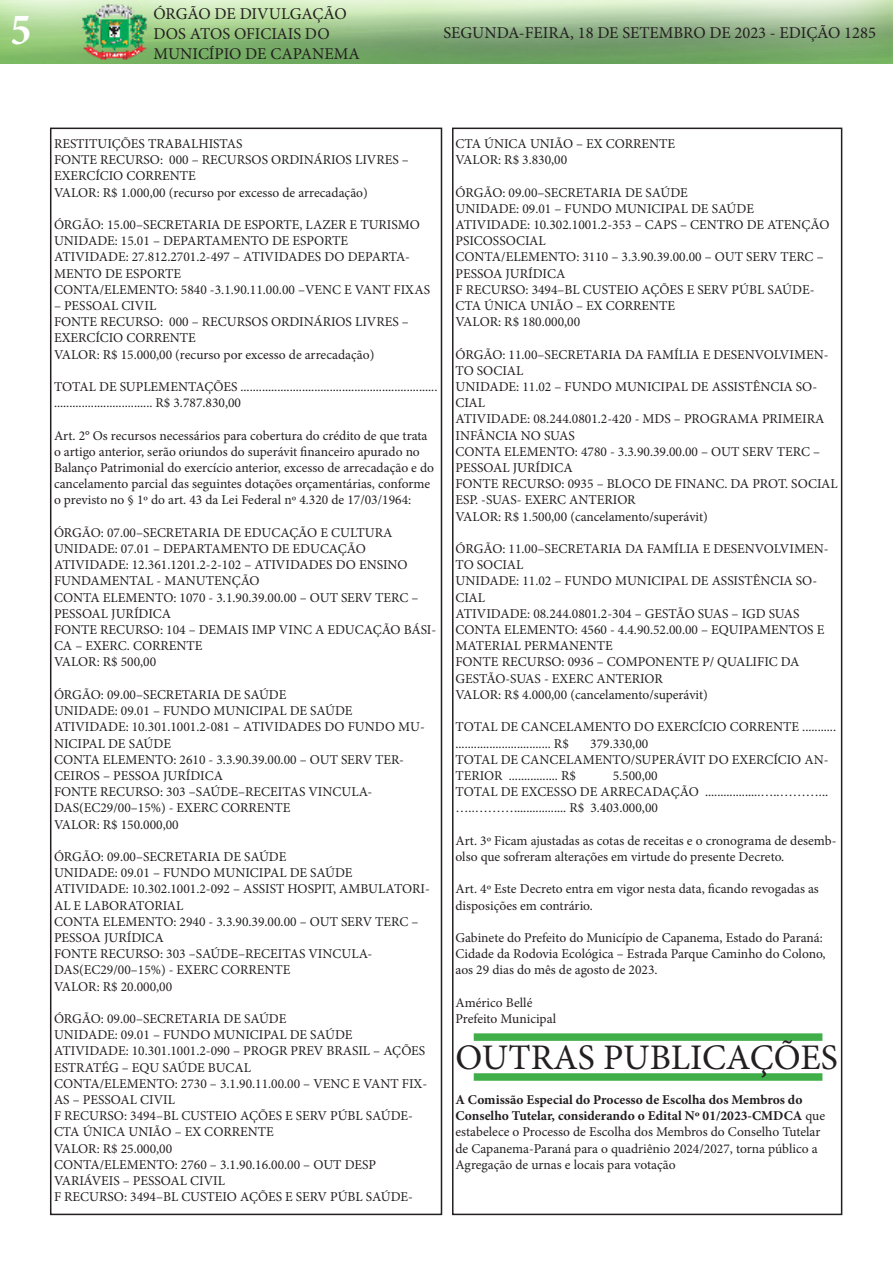
<style>
.page{position:relative;width:893px;height:1263px;background:#fff}
.page>*{position:absolute;margin:0;border:0;box-sizing:border-box;transform-origin:0 0}
.t1{font:700 condensed 45px "Minion Pro";color:#fff}
.t2{font:36px "Minion Pro";color:#231f20}
.t3{font:16.5px/19.8px "Minion Pro";color:#231f20}
.t4{font:13.5px/16.2px "Minion Pro";color:#231f20}
.s1{font-weight:700}
</style>
<div class="page">
<div style="left:50px;top:128px;width:392px;height:1087px;border:2px solid #231f20"></div>
<img style="left:0;top:0;width:893px;height:64px">
<div style="left:452px;top:128px;width:390px;height:1087px;border:2px solid #231f20"></div>
<div style="left:474px;top:1033px;width:348px;height:8px;background:#40ae49"></div>
<div style="left:474px;top:1073px;width:348px;height:8px;background:#40ae49"></div>
<h1 class="t1" style="left:11px;top:-1px;width:22px">5</h1>
<p class="t3" style="left:153px;top:4px;width:208px">ÓRGÃO DE DIVULGAÇÃO<br>DOS ATOS OFICIAIS DO<br>MUNICÍPIO DE CAPANEMA</p>
<p class="t3" style="left:443px;top:23px;width:434px">SEGUNDA-FEIRA, 18 DE SETEMBRO DE 2023 - EDIÇÃO 1285</p>
<p class="t4" style="left:54px;top:136px;width:190px">RESTITUIÇÕES TRABALHISTAS</p>
<p class="t4" style="left:54px;top:152px;width:356px">FONTE RECURSO: 000 – RECURSOS ORDINÁRIOS LIVRES –<br>EXERCÍCIO CORRENTE</p>
<p class="t4" style="left:54px;top:184px;width:315px">VALOR: R$ 1.000,00 (recurso por excesso de arrecadação)</p>
<p class="t4" style="left:54px;top:217px;width:367px">ÓRGÃO: 15.00–SECRETARIA DE ESPORTE, LAZER E TURISMO</p>
<p class="t4" style="left:54px;top:233px;width:296px">UNIDADE: 15.01 – DEPARTAMENTO DE ESPORTE</p>
<p class="t4" style="left:54px;top:249px;width:357px">ATIVIDADE: 27.812.2701.2-497 – ATIVIDADES DO DEPARTA-<br>MENTO DE ESPORTE</p>
<p class="t4" style="left:54px;top:281px;width:378px">CONTA/ELEMENTO: 5840 -3.1.90.11.00.00 –VENC E VANT FIXAS</p>
<p class="t4" style="left:54px;top:298px;width:104px">– PESSOAL CIVIL</p>
<p class="t4" style="left:54px;top:314px;width:356px">FONTE RECURSO: 000 – RECURSOS ORDINÁRIOS LIVRES –<br>EXERCÍCIO CORRENTE</p>
<p class="t4" style="left:54px;top:346px;width:322px">VALOR: R$ 15.000,00 (recurso por excesso de arrecadação)</p>
<p class="t4" style="left:54px;top:379px;width:385px">TOTAL DE SUPLEMENTAÇÕES ................................................................ ................................ R$ 3.787.830,00</p>
<p class="t4" style="left:54px;top:427px;width:382px">Art. 2° Os recursos necessários para cobertura do crédito de que trata o artigo anterior, serão oriundos do superávit financeiro apurado no Balanço Patrimonial do exercício anterior, excesso de arrecadação e do cancelamento parcial das seguintes dotações orçamentárias, conforme o previsto no § 1º do art. 43 da Lei Federal nº 4.320 de 17/03/1964:</p>
<p class="t4" style="left:54px;top:524px;width:340px">ÓRGÃO: 07.00–SECRETARIA DE EDUCAÇÃO E CULTURA</p>
<p class="t4" style="left:54px;top:541px;width:313px">UNIDADE: 07.01 – DEPARTAMENTO DE EDUCAÇÃO</p>
<p class="t4" style="left:54px;top:557px;width:355px">ATIVIDADE: 12.361.1201.2-2-102 – ATIVIDADES DO ENSINO<br>FUNDAMENTAL - MANUTENÇÃO</p>
<p class="t4" style="left:54px;top:589px;width:366px">CONTA ELEMENTO: 1070 - 3.1.90.39.00.00 – OUT SERV TERC –<br>PESSOAL JURÍDICA</p>
<p class="t4" style="left:54px;top:622px;width:384px">FONTE RECURSO: 104 – DEMAIS IMP VINC A EDUCAÇÃO BÁSI-<br>CA – EXERC. CORRENTE</p>
<p class="t4" style="left:54px;top:654px;width:104px">VALOR: R$ 500,00</p>
<p class="t4" style="left:54px;top:686px;width:234px">ÓRGÃO: 09.00–SECRETARIA DE SAÚDE</p>
<p class="t4" style="left:54px;top:703px;width:300px">UNIDADE: 09.01 – FUNDO MUNICIPAL DE SAÚDE</p>
<p class="t4" style="left:54px;top:719px;width:372px">ATIVIDADE: 10.301.1001.2-081 – ATIVIDADES DO FUNDO MU-<br>NICIPAL DE SAÚDE</p>
<p class="t4" style="left:54px;top:751px;width:351px">CONTA ELEMENTO: 2610 - 3.3.90.39.00.00 – OUT SERV TER-<br>CEIROS – PESSOA JURÍDICA</p>
<p class="t4" style="left:54px;top:784px;width:320px">FONTE RECURSO: 303 –SAÚDE–RECEITAS VINCULA-<br>DAS(EC29/00–15%) - EXERC CORRENTE</p>
<p class="t4" style="left:54px;top:816px;width:126px">VALOR: R$ 150.000,00</p>
<p class="t4" style="left:54px;top:848px;width:234px">ÓRGÃO: 09.00–SECRETARIA DE SAÚDE</p>
<p class="t4" style="left:54px;top:865px;width:300px">UNIDADE: 09.01 – FUNDO MUNICIPAL DE SAÚDE</p>
<p class="t4" style="left:54px;top:881px;width:378px">ATIVIDADE: 10.302.1001.2-092 – ASSIST HOSPIT, AMBULATORI-<br>AL E LABORATORIAL</p>
<p class="t4" style="left:54px;top:913px;width:366px">CONTA ELEMENTO: 2940 - 3.3.90.39.00.00 – OUT SERV TERC –<br>PESSOA JURÍDICA</p>
<p class="t4" style="left:54px;top:946px;width:320px">FONTE RECURSO: 303 –SAÚDE–RECEITAS VINCULA-<br>DAS(EC29/00–15%) - EXERC CORRENTE</p>
<p class="t4" style="left:54px;top:978px;width:120px">VALOR: R$ 20.000,00</p>
<p class="t4" style="left:54px;top:1010px;width:234px">ÓRGÃO: 09.00–SECRETARIA DE SAÚDE</p>
<p class="t4" style="left:54px;top:1027px;width:300px">UNIDADE: 09.01 – FUNDO MUNICIPAL DE SAÚDE</p>
<p class="t4" style="left:54px;top:1043px;width:373px">ATIVIDADE: 10.301.1001.2-090 – PROGR PREV BRASIL – AÇÕES<br>ESTRATÉG – EQU SAÚDE BUCAL</p>
<p class="t4" style="left:54px;top:1075px;width:375px">CONTA/ELEMENTO: 2730 – 3.1.90.11.00.00 – VENC E VANT FIX-<br>AS – PESSOAL CIVIL</p>
<p class="t4" style="left:54px;top:1108px;width:360px">F RECURSO: 3494–BL CUSTEIO AÇÕES E SERV PÚBL SAÚDE-<br>CTA ÚNICA UNIÃO – EX CORRENTE</p>
<p class="t4" style="left:54px;top:1140px;width:120px">VALOR: R$ 25.000,00</p>
<p class="t4" style="left:54px;top:1156px;width:323px">CONTA/ELEMENTO: 2760 – 3.1.90.16.00.00 – OUT DESP<br>VARIÁVEIS – PESSOAL CIVIL</p>
<p class="t4" style="left:54px;top:1189px;width:360px">F RECURSO: 3494–BL CUSTEIO AÇÕES E SERV PÚBL SAÚDE-</p>
<p class="t4" style="left:455px;top:136px;width:221px">CTA ÚNICA UNIÃO – EX CORRENTE</p>
<p class="t4" style="left:455px;top:152px;width:113px">VALOR: R$ 3.830,00</p>
<p class="t4" style="left:455px;top:184px;width:234px">ÓRGÃO: 09.00–SECRETARIA DE SAÚDE</p>
<p class="t4" style="left:455px;top:200px;width:300px">UNIDADE: 09.01 – FUNDO MUNICIPAL DE SAÚDE</p>
<p class="t4" style="left:455px;top:217px;width:376px">ATIVIDADE: 10.302.1001.2-353 – CAPS – CENTRO DE ATENÇÃO<br>PSICOSSOCIAL</p>
<p class="t4" style="left:455px;top:249px;width:370px">CONTA/ELEMENTO: 3110 – 3.3.90.39.00.00 – OUT SERV TERC –<br>PESSOA JURÍDICA</p>
<p class="t4" style="left:455px;top:281px;width:360px">F RECURSO: 3494–BL CUSTEIO AÇÕES E SERV PÚBL SAÚDE-<br>CTA ÚNICA UNIÃO – EX CORRENTE</p>
<p class="t4" style="left:455px;top:314px;width:126px">VALOR: R$ 180.000,00</p>
<p class="t4" style="left:455px;top:346px;width:375px">ÓRGÃO: 11.00–SECRETARIA DA FAMÍLIA E DESENVOLVIMEN-<br>TO SOCIAL</p>
<p class="t4" style="left:455px;top:379px;width:363px">UNIDADE: 11.02 – FUNDO MUNICIPAL DE ASSISTÊNCIA SO-<br>CIAL</p>
<p class="t4" style="left:455px;top:411px;width:371px">ATIVIDADE: 08.244.0801.2-420 - MDS – PROGRAMA PRIMEIRA<br>INFÂNCIA NO SUAS</p>
<p class="t4" style="left:455px;top:443px;width:366px">CONTA ELEMENTO: 4780 - 3.3.90.39.00.00 – OUT SERV TERC –<br>PESSOAL JURÍDICA</p>
<p class="t4" style="left:455px;top:476px;width:384px">FONTE RECURSO: 0935 – BLOCO DE FINANC. DA PROT. SOCIAL<br>ESP. -SUAS- EXERC ANTERIOR</p>
<p class="t4" style="left:455px;top:508px;width:254px">VALOR: R$ 1.500,00 (cancelamento/superávit)</p>
<p class="t4" style="left:455px;top:541px;width:375px">ÓRGÃO: 11.00–SECRETARIA DA FAMÍLIA E DESENVOLVIMEN-<br>TO SOCIAL</p>
<p class="t4" style="left:455px;top:573px;width:363px">UNIDADE: 11.02 – FUNDO MUNICIPAL DE ASSISTÊNCIA SO-<br>CIAL</p>
<p class="t4" style="left:455px;top:605px;width:345px">ATIVIDADE: 08.244.0801.2-304 – GESTÃO SUAS – IGD SUAS</p>
<p class="t4" style="left:455px;top:622px;width:370px">CONTA ELEMENTO: 4560 - 4.4.90.52.00.00 – EQUIPAMENTOS E<br>MATERIAL PERMANENTE</p>
<p class="t4" style="left:455px;top:654px;width:346px">FONTE RECURSO: 0936 – COMPONENTE P/ QUALIFIC DA<br>GESTÃO-SUAS - EXERC ANTERIOR</p>
<p class="t4" style="left:455px;top:686px;width:254px">VALOR: R$ 4.000,00 (cancelamento/superávit)</p>
<p class="t4" style="left:455px;top:719px;width:382px">TOTAL DE CANCELAMENTO DO EXERCÍCIO CORRENTE ........... ............................... R$</p>
<p class="t4" style="left:590px;top:735px;width:59px">379.330,00</p>
<p class="t4" style="left:455px;top:751px;width:375px">TOTAL DE CANCELAMENTO/SUPERÁVIT DO EXERCÍCIO AN-<br>TERIOR ................ R$</p>
<p class="t4" style="left:613px;top:767px;width:47px">5.500,00</p>
<p class="t4" style="left:455px;top:784px;width:374px">TOTAL DE EXCESSO DE ARRECADAÇÃO ..................…..………... …..………................. R$ 3.403.000,00</p>
<p class="t4" style="left:455px;top:832px;width:383px">Art. 3º Ficam ajustadas as cotas de receitas e o cronograma de desemb&shy;olso que sofreram alterações em virtude do presente Decreto.</p>
<p class="t4" style="left:455px;top:881px;width:365px">Art. 4º Este Decreto entra em vigor nesta data, ficando revogadas as disposições em contrário.</p>
<p class="t4" style="left:455px;top:929px;width:372px">Gabinete do Prefeito do Município de Capanema, Estado do Paraná:<br>Cidade da Rodovia Ecológica – Estrada Parque Caminho do Colono, aos 29 dias do mês de agosto de 2023.</p>
<p class="t4" style="left:455px;top:994px;width:78px">Américo Bellé</p>
<p class="t4" style="left:455px;top:1010px;width:102px">Prefeito Municipal</p>
<p class="t2" style="left:455px;top:1033px;width:384px">OUTRAS PUBLICAÇÕES</p>
<p class="t4" style="left:455px;top:1091px;width:371px"><span class="s1">A Comissão Especial do Processo de Escolha dos Membros do Conselho Tutelar, considerando o Edital Nº 01/2023-CMDCA</span> que estabelece o Processo de Escolha dos Membros do Conselho Tutelar de Capanema-Paraná para o quadriênio 2024/2027, torna público a Agregação de urnas e locais para votação</p>
</div>
